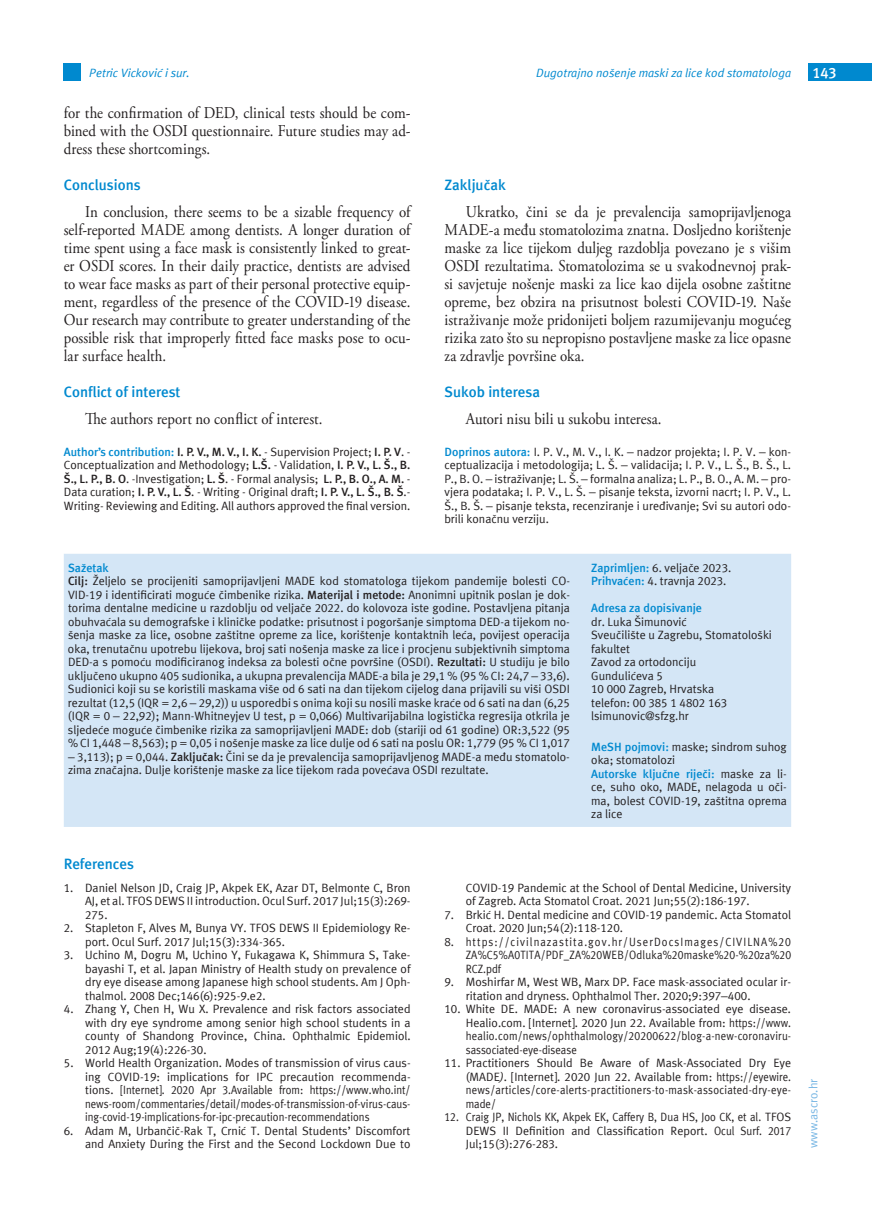
<style>
.page{position:relative;width:872px;height:1212px;background:#fff}
.page>*{position:absolute;margin:0;border:0;box-sizing:border-box;transform-origin:0 0}
.t1{font:16.5px/18px "Adobe Garamond Pro";letter-spacing:.005em;color:#231f20;text-align:justify;scale:.9 1}
.t2{font:700 15px "Meta ASC";color:#0089cf}
.t3{font:700 15px "Meta ASC";color:#fff}
.t4{font:12px/13.5px "Meta ASC";color:#231f20;text-align:justify}
.t5{font:12px/13.5px "Meta ASC";color:#231f20;text-align:justify;scale:.9 1}
.t6{font:italic 12px "Meta ASC";color:#0089cf}
.t7{font:700 12px "Meta ASC";color:#0089cf}
.t8{font:12px "Meta ASC";color:#77b6e4}
.s1{font-weight:700;color:#0089cf}
.s2{font-weight:700}
.s3{font-style:italic}
</style>
<div class="page">
<div style="left:64px;top:64px;width:17px;height:17px;background:#0089cf"></div>
<div style="left:808px;top:64px;width:64px;height:17px;background:#0089cf"></div>
<div style="left:64px;top:554px;width:727px;height:273px;background:#d4e6f6"></div>
<p class="t6" style="left:89px;top:66px;width:102px">Petric Vicković i sur.</p>
<p class="t6" style="left:536px;top:66px;width:256px">Dugotrajno nošenje maski za lice kod stomatologa</p>
<p class="t3" style="left:812px;top:64px;width:26px">143</p>
<h1 class="t1" style="left:64px;top:105px;width:387px">for the confirmation of DED, clinical tests should be com&shy;bined with the OSDI questionnaire. Future studies may ad&shy;dress these shortcomings.</h1>
<p class="t2" style="left:64px;top:176px;width:79px">Conclusions</p>
<p class="t1" style="left:64px;top:204px;width:387px;text-indent:21px">In conclusion, there seems to be a sizable frequency of self-reported MADE among dentists. A longer duration of time spent using a face mask is consistently linked to great&shy;er OSDI scores. In their daily practice, dentists are advised to wear face masks as part of their personal protective equip&shy;ment, regardless of the presence of the COVID-19 disease.<br>Our research may contribute to greater understanding of the possible risk that improperly fitted face masks pose to ocu&shy;lar surface health.</p>
<p class="t2" style="left:64px;top:383px;width:118px">Conflict of interest</p>
<h1 class="t1" style="left:85px;top:411px;width:265px">The authors report no conflict of interest.</h1>
<p class="t4" style="left:64px;top:445px;width:348px"><span class="s1">Author’s contribution:</span> <span class="s2">I. P. V., M. V., I. K.</span> - Supervision Project; <span class="s2">I. P. V</span>. - Conceptualization and Methodology; <span class="s2">L.Š.</span> - Validation, <span class="s2">I. P. V., L. Š., B.<br>Š., L. P., B. O</span>. -Investigation; <span class="s2">L. Š</span>. - Formal analysis; <span class="s2">L. P., B. O., A. M.</span> - Data curation; <span class="s2">I. P. V., L. Š</span>. - Writing - Original draft; <span class="s2">I. P. V., L. Š., B. Š</span>.- Writing- Reviewing and Editing. All authors approved the final version.</p>
<p class="t2" style="left:444px;top:176px;width:63px">Zaključak</p>
<p class="t1" style="left:444px;top:204px;width:387px;text-indent:21px">Ukratko, čini se da je prevalencija samoprijavljenoga MADE-a među stomatolozima znatna. Dosljedno korištenje maske za lice tijekom duljeg razdoblja povezano je s višim OSDI rezultatima. Stomatolozima se u svakodnevnoj prak&shy;si savjetuje nošenje maski za lice kao dijela osobne zaštitne opreme, bez obzira na prisutnost bolesti COVID-19. Naše istraživanje može pridonijeti boljem razumijevanju mogućeg rizika zato što su nepropisno postavljene maske za lice opasne za zdravlje površine oka.</p>
<p class="t2" style="left:444px;top:383px;width:97px">Sukob interesa</p>
<h1 class="t1" style="left:466px;top:411px;width:219px">Autori nisu bili u sukobu interesa.</h1>
<p class="t4" style="left:444px;top:445px;width:348px"><span class="s1">Doprinos autora:</span> I. P. V., M. V., I. K. – nadzor projekta; I. P. V. – kon&shy;ceptualizacija i metodologija; L. Š. – validacija; I. P. V., L. Š., B. Š., L.<br>P., B. O. – istraživanje; L. Š. – formalna analiza; L. P., B. O., A. M. – pro&shy;vjera podataka; I. P. V., L. Š. – pisanje teksta, izvorni nacrt; I. P. V., L.<br>Š., B. Š. – pisanje teksta, recenziranje i uređivanje; Svi su autori odo&shy;brili konačnu verziju.</p>
<p class="t4" style="left:68px;top:561px;width:503px;text-align:left"><span class="s1">Sažetak<br></span><span class="s2">Cilj:</span> Željelo se procijeniti samoprijavljeni MADE kod stomatologa tijekom pandemije bolesti CO-VID-19 i identificirati moguće čimbenike rizika. <span class="s2">Materijal i metode:</span> Anonimni upitnik poslan je dok&shy;torima dentalne medicine u razdoblju od veljače 2022. do kolovoza iste godine. Postavljena pitanja obuhvaćala su demografske i kliničke podatke: prisutnost i pogoršanje simptoma DED-a tijekom no&shy;šenja maske za lice, osobne zaštitne opreme za lice, korištenje kontaktnih leća, povijest operacija oka, trenutačnu upotrebu lijekova, broj sati nošenja maske za lice i procjenu subjektivnih simptoma DED-a s pomoću modificiranog indeksa za bolesti očne površine (OSDI). <span class="s2">Rezultati:</span> U studiju je bilo uključeno ukupno 405 sudionika, a ukupna prevalencija MADE-a bila je 29,1 % (95 % CI: 24,7 – 33,6).<br>Sudionici koji su se koristili maskama više od 6 sati na dan tijekom cijelog dana prijavili su viši OSDI rezultat (12,5 (IQR = 2,6 – 29,2)) u usporedbi s onima koji su nosili maske kraće od 6 sati na dan (6,25 (IQR = 0 – 22,92); Mann-Whitneyjev U test, p = 0,066) Multivarijabilna logistička regresija otkrila je sljedeće moguće čimbenike rizika za samoprijavljeni MADE: dob (stariji od 61 godine) OR:3,522 (95 % CI 1,448 – 8,563); p = 0,05 i nošenje maske za lice dulje od 6 sati na poslu OR: 1,779 (95 % CI 1,017</p>
<p class="t4" style="left:68px;top:750px;width:503px">– 3,113); p = 0,044. <span class="s2">Zaključak:</span> Čini se da je prevalencija samoprijavljenog MADE-a među stomatolo&shy;zima značajna. Dulje korištenje maske za lice tijekom rada povećava OSDI rezultate.</p>
<p class="t4" style="left:591px;top:561px;width:142px"><span class="s1">Zaprimljen:</span> 6. veljače 2023.<br><span class="s1">Prihvaćen:</span> 4. travnja 2023.</p>
<p class="t7" style="left:591px;top:601px;width:112px">Adresa za dopisivanje</p>
<p class="t4" style="left:591px;top:615px;width:182px;text-align:left">dr. Luka Šimunović<br>Sveučilište u Zagrebu, Stomatološki fakultet<br>Zavod za ortodonciju<br>Gundulićeva 5<br>10 000 Zagreb, Hrvatska<br>telefon: 00 385 1 4802 163 lsimunovic@sfzg.hr</p>
<p class="t4" style="left:591px;top:740px;width:197px;text-align:left"><span class="s1">MeSH pojmovi:</span> maske; sindrom suhog oka; stomatolozi<br><span class="s1">Autorske ključne riječi:</span> maske za li&shy;ce, suho oko, MADE, nelagoda u oči&shy;ma, bolest COVID-19, zaštitna oprema za lice</p>
<p class="t2" style="left:64px;top:855px;width:72px">References</p>
<p class="t4" style="left:85px;top:880px;width:327px;text-indent:-21px">1. Daniel Nelson JD, Craig JP, Akpek EK, Azar DT, Belmonte C, Bron AJ, et al. TFOS DEWS II introduction. Ocul Surf. 2017 Jul;15(3):269- 275.</p>
<p class="t4" style="left:85px;top:921px;width:327px;text-indent:-21px">2. Stapleton F, Alves M, Bunya VY. TFOS DEWS II Epidemiology Re&shy;port. Ocul Surf. 2017 Jul;15(3):334-365.</p>
<p class="t4" style="left:85px;top:948px;width:327px;text-indent:-21px">3. Uchino M, Dogru M, Uchino Y, Fukagawa K, Shimmura S, Take&shy;bayashi T, et al. Japan Ministry of Health study on prevalence of dry eye disease among Japanese high school students. Am J Oph&shy;thalmol. 2008 Dec;146(6):925-9.e2.</p>
<p class="t4" style="left:85px;top:1002px;width:327px;text-indent:-21px">4. Zhang Y, Chen H, Wu X. Prevalence and risk factors associated with dry eye syndrome among senior high school students in a county of Shandong Province, China. Ophthalmic Epidemiol.<br>2012 Aug;19(4):226-30.</p>
<p class="t4" style="left:85px;top:1056px;width:327px;text-indent:-21px">5. World Health Organization. Modes of transmission of virus caus&shy;ing COVID-19: implications for IPC precaution recommenda&shy;tions. [Internet]. 2020 Apr 3.Available from: https://www.who.int/ news-room/commentaries/detail/modes-of-transmission-of-virus-caus&shy;ing-covid-19-implications-for-ipc-precaution-recommendations</p>
<p class="t4" style="left:64px;top:1123px;width:348px;text-align:right">6. Adam M, Urbančič-Rak T, Crnić T. Dental Students’ Discomfort and Anxiety During the First and the Second Lockdown Due to</p>
<p class="t4" style="left:466px;top:880px;width:327px">COVID-19 Pandemic at the School of Dental Medicine, University of Zagreb. Acta Stomatol Croat. 2021 Jun;55(2):186-197.</p>
<p class="t4" style="left:466px;top:907px;width:327px;text-indent:-21px">7. Brkić H. Dental medicine and COVID-19 pandemic. Acta Stomatol<br>Croat. 2020 Jun;54(2):118-120.</p>
<p class="t4" style="left:466px;top:934px;width:327px;text-indent:-21px">8. https://civilnazastita.gov.hr/UserDocsImages/CIVILNA%20<br>ZA%C5%A0TITA/PDF_ZA%20WEB/Odluka%20maske%20-%20za%20<br>RCZ.pdf</p>
<p class="t4" style="left:466px;top:975px;width:327px;text-indent:-21px">9. Moshirfar M, West WB, Marx DP. Face mask-associated ocular ir&shy;ritation and dryness. Ophthalmol Ther. 2020;9:397–400.</p>
<p class="t4" style="left:466px;top:1002px;width:327px;text-indent:-21px">10. White DE. MADE: A new coronavirus-associated eye disease<span class="s3">.<br></span>Healio.com. [Internet]. 2020 Jun 22. Available from: https://www. healio.com/news/ophthalmology/20200622/blog-a-new-coronaviru&shy;sassociated-eye-disease</p>
<p class="t4" style="left:466px;top:1056px;width:327px;text-indent:-21px">11. Practitioners Should Be Aware of Mask-Associated Dry Eye (MADE<span class="s3">)</span>. [Internet]. 2020 Jun 22. Available from: https://eyewire. news/articles/core-alerts-practitioners-to-mask-associated-dry-eye&shy;made/</p>
<p class="t5" style="left:466px;top:1110px;width:363px;text-indent:-21px">12. Craig JP, Nichols KK, Akpek EK, Caffery B, Dua HS, Joo CK, et al. TFOS DEWS II Definition and Classification Report. Ocul Surf. 2017<br>Jul;15(3):276-283.</p>
<p class="t8" style="left:806px;top:1148px;width:71px;rotate:-90deg">www.ascro.hr</p>
</div>
